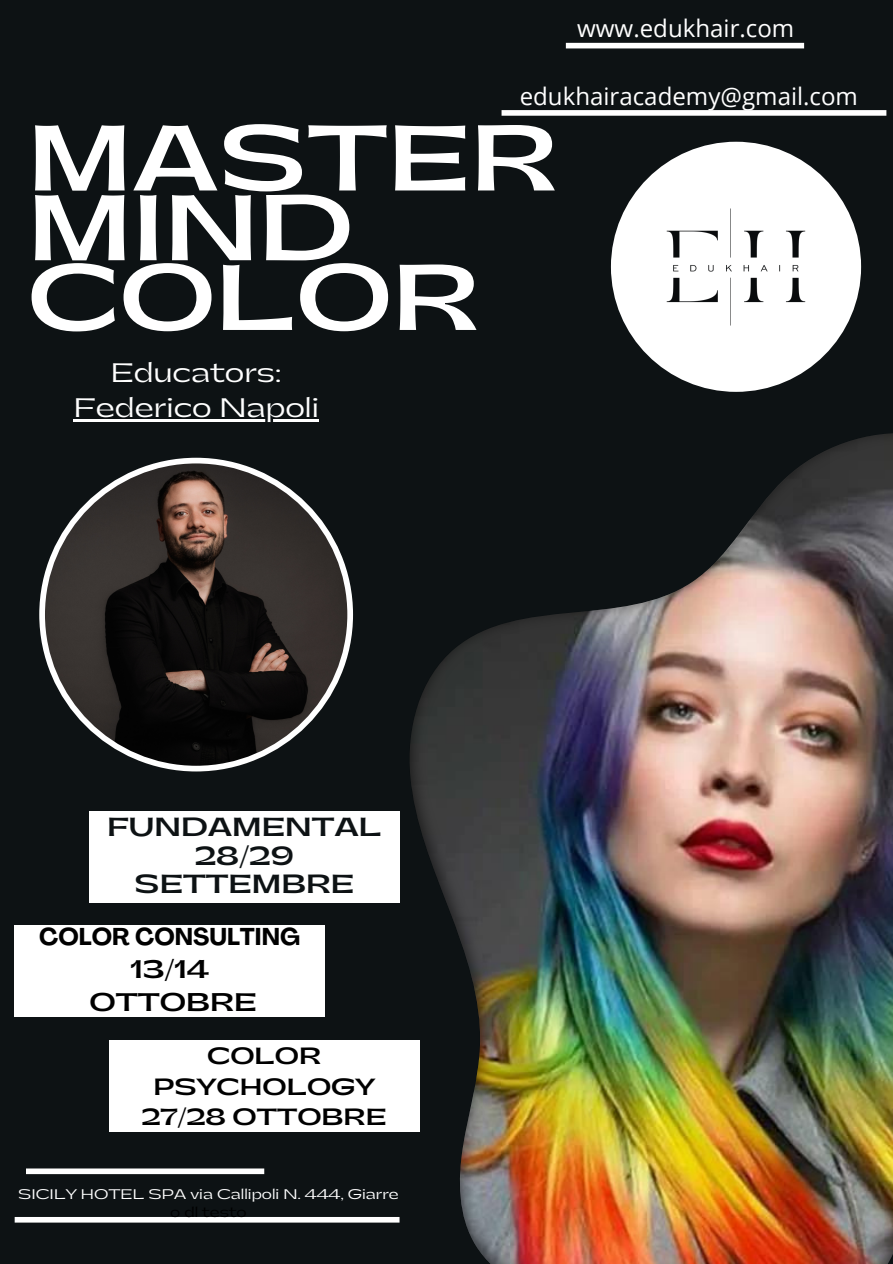
<style>
.page{position:relative;width:893px;height:1264px;background:#fff}
.page>*{position:absolute;margin:0;border:0;box-sizing:border-box;transform-origin:0 0}
.t1{font:700 87.45px/69.8px "Gatwick";color:#fff}
.t2{font:25.5px "Gatwick";color:#fff}
.t3{font:700 24.75px/28.5px "Gatwick";color:#0d1214;text-align:center}
.t4{font:24px "Open Sans";color:#fff}
.t5{font:700 24px/33.2px "Agrandir";color:#000;text-align:center}
.t6{font:700 22.05px/30.6px "Gatwick";color:#000;text-align:center}
.t7{font:13.2px/18.1px "Gatwick";color:#fff;text-align:center}
.s1{font-family:"Gatwick"}
.s2{color:#000}
</style>
<div class="page">
<div style="left:0;top:0;width:892px;height:1263px;background:#0d1214"></div>
<img style="left:409px;top:433px;width:483px;height:830px">
<div style="left:89px;top:810px;width:310px;height:92px;background:#fff"></div>
<div style="left:566px;top:43px;width:238px;height:5px;background:#fff"></div>
<div style="left:26px;top:1168px;width:238px;height:6px;background:#fff"></div>
<div style="left:501px;top:110px;width:385px;height:6px;background:#fff"></div>
<div style="left:15px;top:1216px;width:384px;height:6px;background:#fff"></div>
<svg style="left:39px;top:458px;width:314px;height:313px"></svg>
<hr style="left:74px;top:419px;width:245px;height:2px;background:#fff">
<svg style="left:611px;top:142px;width:250px;height:250px;fill:#fff"></svg>
<div style="left:15px;top:925px;width:310px;height:92px;background:#fff"></div>
<div style="left:109px;top:1039px;width:310px;height:92px;background:#fff"></div>
<p class="t4" style="left:577px;top:12px;width:218px">www.edukhair.com</p>
<p class="t4" style="left:519px;top:79px;width:340px">edukhairacademy@gmail.com</p>
<p class="t1" style="left:28px;top:127px;width:532px">MASTER<br>MIND<br>COLOR</p>
<h2 class="t2" style="left:111px;top:360px;width:173px">Educators:</h2>
<h2 class="t2" style="left:74px;top:395px;width:247px">Federico Napoli</h2>
<h3 class="t3" style="left:107px;top:813px;width:276px">FUNDAMENTAL<br>28/29<br>SETTEMBRE</h3>
<p class="t5" style="left:39px;top:921px;width:262px">COLOR CONSULTING<br><span class="s1">13/14<br>OTTOBRE</span></p>
<h3 class="t6" style="left:142px;top:1041px;width:246px">COLOR<br>PSYCHOLOGY<br>27/28 OTTOBRE</h3>
<p class="t7" style="left:18px;top:1185px;width:382px">SICILY HOTEL SPA via Callipoli N. 444, Giarre <span class="s2">o dl testo</span></p>
</div>
